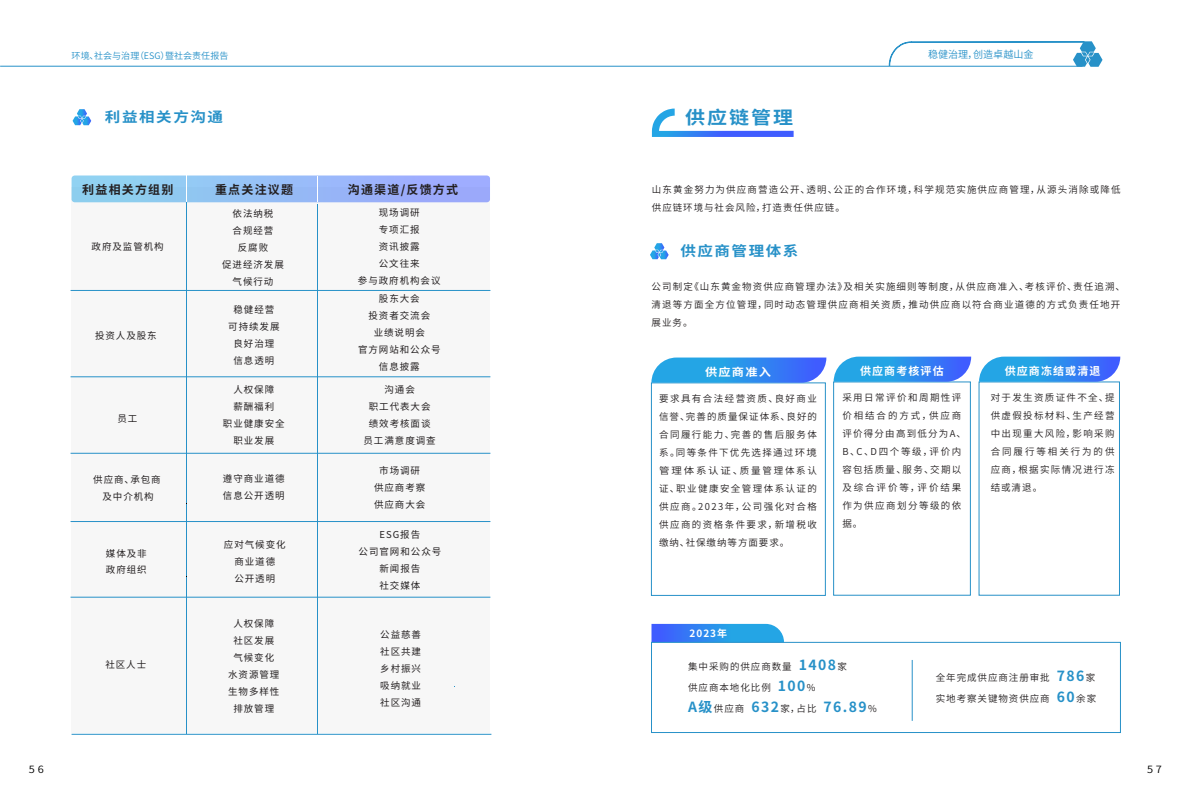
<style>
.page{position:relative;width:1191px;height:808px;background:#fff}
.page>*{position:absolute;margin:0;border:0;box-sizing:border-box;transform-origin:0 0}
.t1{font:700 18px "Source Han Sans CN";letter-spacing:.1em;color:#2791c8;scale:1.11 1}
.t2{font:700 14px "Source Han Sans CN";letter-spacing:.1em;color:#2791c8}
.t3{font:700 14px "Source Han Sans CN";letter-spacing:.1em;color:#2791c8;scale:1.11 1}
.t4{font:700 12px "Source Han Sans CN";letter-spacing:.1em;color:#231f20}
.t5{font:700 11px "Source Han Sans CN";letter-spacing:.1em;color:#fff}
.t6{font:700 11px "Source Han Sans CN";letter-spacing:.1em;color:#fff;scale:1.11 1}
.t7{font:10px "Source Han Sans CN";color:#2791c8}
.t8{font:700 10px "Source Han Sans CN";letter-spacing:.1em;color:#fff}
.t9{font:10px "Source Han Sans CN";color:#000;scale:1.11 1}
.t10{font:9.5px/18px "Source Han Sans CN";letter-spacing:.12em;color:#231f20}
.t11{font:9.5px/17px "Source Han Sans CN";letter-spacing:.1em;color:#231f20;text-align:center}
.t12{font:9.5px/18px "Source Han Sans CN";letter-spacing:.155em;color:#231f20}
.t13{font:9.5px "Source Han Sans CN";letter-spacing:.1em;color:#231f20}
.t14{font:9px "Source Han Sans CN";color:#2791c8}
.s1{font-weight:700;font-size:14px;color:#2791c8}
.s2{font-weight:400;font-size:9.5px;color:#231f20}
</style>
<div class="page">
<div style="left:72px;top:187px;width:418px;height:546px;background:#f7f7f7"></div>
<svg style="left:651px;top:624px;width:133px;height:18px;background:#348fee"></svg>
<div style="left:651px;top:642px;width:469px;height:91px;border:1px solid #2791c8"></div>
<svg style="left:650px;top:243px;width:18px;height:16px"></svg>
<svg style="left:73px;top:109px;width:18px;height:16px"></svg>
<svg style="left:652px;top:109px;width:141px;height:28px"></svg>
<div style="left:72px;top:175px;width:418px;height:27px;background:linear-gradient(to right,#8dd4ee,#9ea6fe);border-radius:3px"></div>
<svg style="left:186px;top:175px;width:1px;height:27px"></svg>
<svg style="left:317px;top:176px;width:1px;height:26px"></svg>
<hr style="left:186px;top:202px;width:1px;height:172px;background:#2791c8">
<hr style="left:317px;top:204px;width:1px;height:172px;background:#2791c8">
<hr style="left:186px;top:374px;width:1px;height:74px;background:#2791c8">
<hr style="left:317px;top:375px;width:1px;height:73px;background:#2791c8">
<hr style="left:186px;top:449px;width:1px;height:54px;background:#2791c8">
<hr style="left:317px;top:449px;width:1px;height:55px;background:#2791c8">
<hr style="left:186px;top:504px;width:1px;height:229px;background:#2791c8">
<hr style="left:317px;top:504px;width:1px;height:229px;background:#2791c8">
<hr style="left:0;top:66px;width:1082px;height:1px;background:#2791c8">
<svg style="left:888px;top:41px;width:214px;height:26px"></svg>
<hr style="left:71px;top:290px;width:419px;height:1px;background:#2791c8">
<hr style="left:71px;top:376px;width:419px;height:1px;background:#2791c8">
<hr style="left:71px;top:453px;width:419px;height:1px;background:#2791c8">
<hr style="left:71px;top:521px;width:419px;height:1px;background:#2791c8">
<hr style="left:71px;top:597px;width:419px;height:1px;background:#2791c8">
<hr style="left:72px;top:734px;width:419px;height:1px;background:#2791c8">
<div style="left:651px;top:382px;width:175px;height:214px;background:#fff;border:1px solid #2791c8"></div>
<svg style="left:651px;top:357px;width:175px;height:26px;background:#3e97ee"></svg>
<div style="left:833px;top:381px;width:137px;height:215px;background:#fff;border:1px solid #2791c8"></div>
<svg style="left:833px;top:357px;width:138px;height:25px;background:#3d97ee"></svg>
<div style="left:978px;top:381px;width:142px;height:215px;background:#fff;border:1px solid #2791c8"></div>
<svg style="left:979px;top:357px;width:141px;height:25px;background:#3c96ee"></svg>
<hr style="left:911px;top:660px;width:1px;height:61px;background:#2791c8">
<p class="t14" style="left:72px;top:50px;width:158px">环境、社会与治理（ESG）暨社会责任报告</p>
<p class="t7" style="left:928px;top:49px;width:107px">稳健治理，创造卓越山金</p>
<h2 class="t3" style="left:105px;top:109px;width:108px">利益相关方沟通</h2>
<p class="t4" style="left:82px;top:183px;width:93px">利益相关方组别</p>
<p class="t4" style="left:215px;top:183px;width:80px">重点关注议题</p>
<p class="t4" style="left:348px;top:183px;width:112px">沟通渠道/反馈方式</p>
<p class="t11" style="left:92px;top:238px;width:74px">政府及监管机构</p>
<p class="t11" style="left:95px;top:328px;width:63px">投资人及股东</p>
<p class="t11" style="left:117px;top:410px;width:21px">员工</p>
<p class="t11" style="left:93px;top:471px;width:69px">供应商、承包商及中介机构</p>
<p class="t11" style="left:106px;top:545px;width:42px;line-height:16.5px;text-align:left">媒体及非政府组织</p>
<p class="t11" style="left:105px;top:656px;width:42px">社区人士</p>
<p class="t11" style="left:358px;top:205px;width:84px">现场调研<br>专项汇报<br>资讯披露<br>公文往来<br>参与政府机构会议</p>
<p class="t11" style="left:222px;top:205px;width:63px">依法纳税<br>合规经营<br>反腐败<br>促进经济发展气候行动</p>
<p class="t11" style="left:228px;top:301px;width:53px">稳健经营可持续发展良好治理信息透明</p>
<p class="t11" style="left:223px;top:381px;width:63px">人权保障<br>薪酬福利<br>职业健康安全职业发展</p>
<p class="t11" style="left:363px;top:381px;width:74px">沟通会<br>职工代表大会绩效考核面谈员工满意度调查</p>
<p class="t11" style="left:223px;top:470px;width:63px;text-align:left">遵守商业道德信息公开透明</p>
<p class="t11" style="left:374px;top:462px;width:53px">市场调研供应商考察供应商大会</p>
<p class="t11" style="left:224px;top:536px;width:63px">应对气候变化商业道德<br>公开透明</p>
<p class="t11" style="left:358px;top:526px;width:84px">ESG报告<br>公司官网和公众号新闻报告<br>社交媒体</p>
<p class="t11" style="left:228px;top:615px;width:53px">人权保障社区发展气候变化水资源管理生物多样性排放管理</p>
<p class="t11" style="left:380px;top:626px;width:42px;text-align:justify">公益慈善社区共建乡村振兴吸纳就业社区沟通</p>
<p class="t11" style="left:358px;top:290px;width:84px">股东大会<br>投资者交流会<br>业绩说明会<br>官方网站和公众号信息披露</p>
<h1 class="t1" style="left:685px;top:107px;width:99px">供应链管理</h1>
<p class="t10" style="left:652px;top:181px;width:470px">山东黄金努力为供应商营造公开、透明、公正的合作环境，科学规范实施供应商管理，从源头消除或降低供应链环境与社会风险，打造责任供应链。</p>
<h2 class="t3" style="left:680px;top:243px;width:108px">供应商管理体系</h2>
<p class="t10" style="left:651px;top:278px;width:475px">公司制定《山东黄金物资供应商管理办法》及相关实施细则等制度，从供应商准入、考核评价、责任追溯、清退等方面全方位管理，同时动态管理供应商相关资质，推动供应商以符合商业道德的方式负责任地开展业务。</p>
<p class="t6" style="left:705px;top:365px;width:61px">供应商准入</p>
<p class="t10" style="left:659px;top:389px;width:159px;text-align:justify">要求具有合法经营资质、良好商业信誉、完善的质量保证体系、良好的合同履行能力、完善的售后服务体系。同等条件下优先选择通过环境管理体系认证、质量管理体系认证、职业健康安全管理体系认证的供应商。2023年，公司强化对合格供应商的资格条件要求，新增税收缴纳、社保缴纳等方面要求。</p>
<p class="t5" style="left:860px;top:364px;width:85px">供应商考核评估</p>
<p class="t12" style="left:842px;top:388px;width:125px">采用日常评价和周期性评价相结合的方式，供应商评价得分由高到低分为A、<br>B、C、D四个等级，评价内容包括质量、服务、交期以及综合评价等，评价结果作为供应商划分等级的依据。</p>
<p class="t5" style="left:1004px;top:364px;width:97px">供应商冻结或清退</p>
<p class="t10" style="left:990px;top:388px;width:125px;text-align:justify">对于发生资质证件不全、提供虚假投标材料、生产经营中出现重大风险，影响采购合同履行等相关行为的供应商，根据实际情况进行冻结或清退。</p>
<p class="t8" style="left:689px;top:628px;width:39px">2023年</p>
<p class="t13" style="left:688px;top:661px;width:160px">集中采购的供应商数量 <span class="s1">1408</span>家</p>
<p class="t13" style="left:688px;top:682px;width:129px">供应商本地化比例 <span class="s1">100</span>%</p>
<h2 class="t2" style="left:688px;top:699px;width:190px">A级<span class="s2">供应商</span> 632<span class="s2">家，占比</span> 76.89<span class="s2">%</span></h2>
<p class="t13" style="left:935px;top:672px;width:161px">全年完成供应商注册审批 <span class="s1">786</span>家</p>
<p class="t13" style="left:935px;top:693px;width:162px">实地考察关键物资供应商 <span class="s1">60</span>余家</p>
<p class="t9" style="left:29px;top:763px;width:15px">56</p>
<p class="t9" style="left:1147px;top:764px;width:15px">57</p>
</div>
